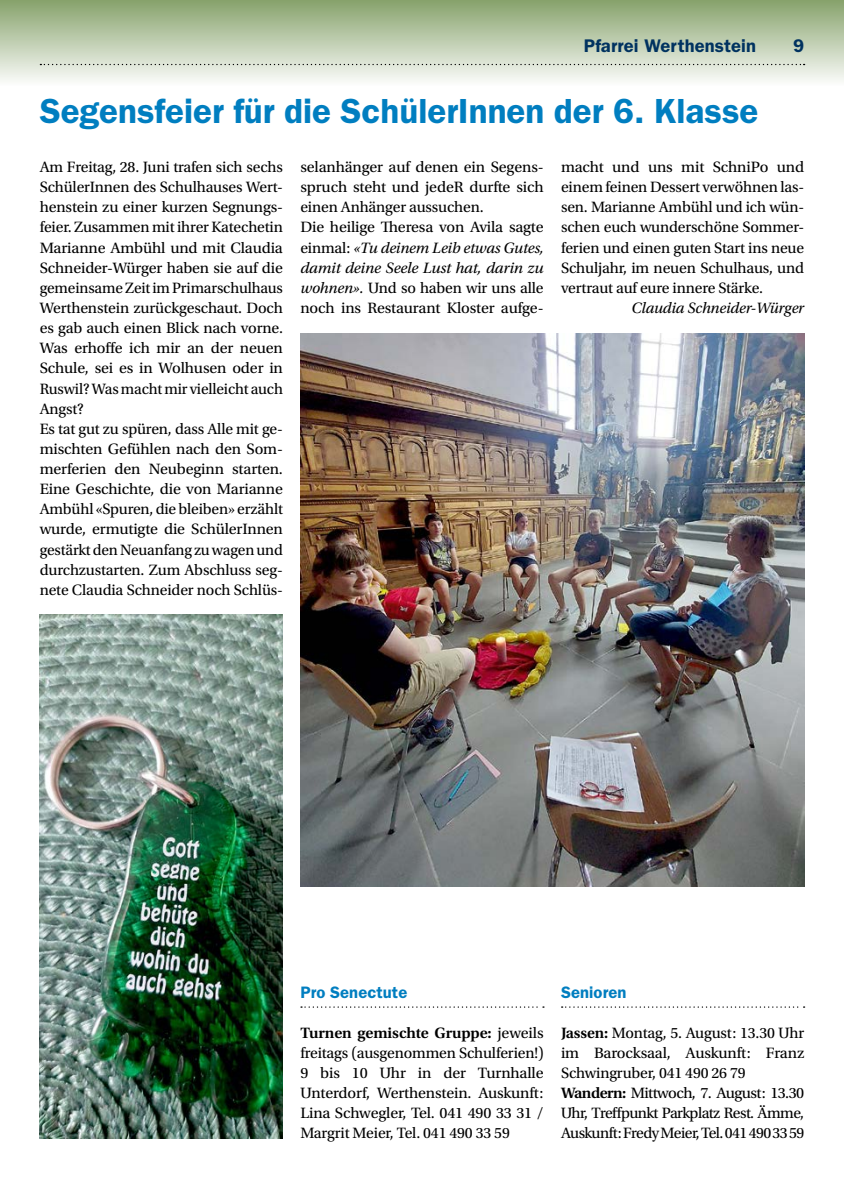
<style>
.page{position:relative;width:844px;height:1191px;background:#fff}
.page>*{position:absolute;margin:0;border:0;box-sizing:border-box;transform-origin:0 0}
.Titel_Einladungen{font:600 35px "ITC Franklin Gothic Std";color:#007ec0}
.t1{font:600 18.38px "ITC Franklin Gothic Std";letter-spacing:.005em;color:#003260}
.Unterrubrik{font:600 16.62px "ITC Franklin Gothic Std";letter-spacing:.005em;color:#007ec0}
.Fliesstext{font:15.75px/20.1px "Utopia Std";letter-spacing:-.01em;color:#000;text-align:justify}
.Autor{font:italic 15.75px "Utopia Std";letter-spacing:-.01em;color:#000}
.s1{font-style:italic}
.s2{font-weight:600}
</style>
<div class="page">
<div style="left:0;top:0;width:843px;height:86px;background:linear-gradient(to bottom,#87a26b,#fbfcfa)"></div>
<svg style="left:40px;top:64px;width:764px;height:1px"></svg>
<img style="left:40px;top:615px;width:243px;height:523px">
<img style="left:300px;top:333px;width:504px;height:553px">
<svg style="left:301px;top:1006px;width:243px;height:1px"></svg>
<svg style="left:561px;top:1006px;width:243px;height:1px"></svg>
<p class="t1" style="left:583px;top:35px;width:173px">Pfarrei Werthenstein</p>
<p class="t1" style="left:793px;top:35px;width:13px">9</p>
<p class="Titel_Einladungen" style="left:40px;top:91px;width:720px">Segensfeier für die SchülerInnen der 6. Klasse</p>
<p class="Fliesstext" style="left:40px;top:157px;width:245px">Am Freitag, 28. Juni trafen sich sechs SchülerInnen des Schulhauses Wert&shy;henstein zu einer kurzen Segnungs&shy;feier. Zusammen mit ihrer Katechetin Marianne Ambühl und mit Claudia Schneider-Würger haben sie auf die gemeinsame Zeit im Primarschulhaus Werthenstein zurückgeschaut. Doch es gab auch einen Blick nach vorne.<br>Was erhoffe ich mir an der neuen Schule, sei es in Wolhusen oder in Ruswil? Was macht mir vielleicht auch Angst?</p>
<p class="Fliesstext" style="left:40px;top:419px;width:245px">Es tat gut zu spüren, dass Alle mit ge&shy;mischten Gefühlen nach den Som&shy;merferien den Neubeginn starten.<br>Eine Geschichte, die von Marianne Ambühl «Spuren, die bleiben» erzählt wurde, ermutigte die SchülerInnen gestärkt den Neuanfang zu wagen und durchzustarten. Zum Abschluss seg&shy;nete Claudia Schneider noch Schlüs-</p>
<p class="Fliesstext" style="left:300px;top:157px;width:245px">selanhänger auf denen ein Segens&shy;spruch steht und jedeR durfte sich einen Anhänger aussuchen.</p>
<p class="Fliesstext" style="left:300px;top:217px;width:245px">Die heilige Theresa von Avila sagte einmal: <span class="s1">«Tu deinem Leib etwas Gutes, damit deine Seele Lust hat, darin zu wohnen».</span> Und so haben wir uns alle noch ins Restaurant Kloster aufge-</p>
<p class="Fliesstext" style="left:561px;top:157px;width:245px">macht und uns mit SchniPo und einem feinen Dessert verwöhnen las&shy;sen. Marianne Ambühl und ich wün&shy;schen euch wunderschöne Sommer&shy;ferien und einen guten Start ins neue Schuljahr, im neuen Schulhaus, und vertraut auf eure innere Stärke.</p>
<p class="Autor" style="left:631px;top:299px;width:174px">Claudia Schneider-Würger</p>
<p class="Unterrubrik" style="left:300px;top:982px;width:108px">Pro Senectute</p>
<p class="Fliesstext" style="left:300px;top:1022px;width:245px"><span class="s2">Turnen gemischte Gruppe:</span> jeweils freitags (ausgenommen Schulferien!)<br>9 bis 10 Uhr in der Turnhalle Unterdorf, Werthenstein. Auskunft:<br>Lina Schwegler, Tel. 041 490 33 31 / Margrit Meier, Tel. 041 490 33 59</p>
<p class="Unterrubrik" style="left:561px;top:982px;width:67px">Senioren</p>
<p class="Fliesstext" style="left:561px;top:1022px;width:245px"><span class="s2">Jassen:</span> Montag, 5. August: 13.30 Uhr im Barocksaal, Auskunft: Franz Schwingruber, 041 490 26 79</p>
<p class="Fliesstext" style="left:561px;top:1083px;width:245px"><span class="s2">Wandern:</span> Mittwoch, 7. August: 13.30<br>Uhr, Treffpunkt Parkplatz Rest. Ämme, Auskunft: Fredy Meier, Tel. 041 490 33 59</p>
</div>
